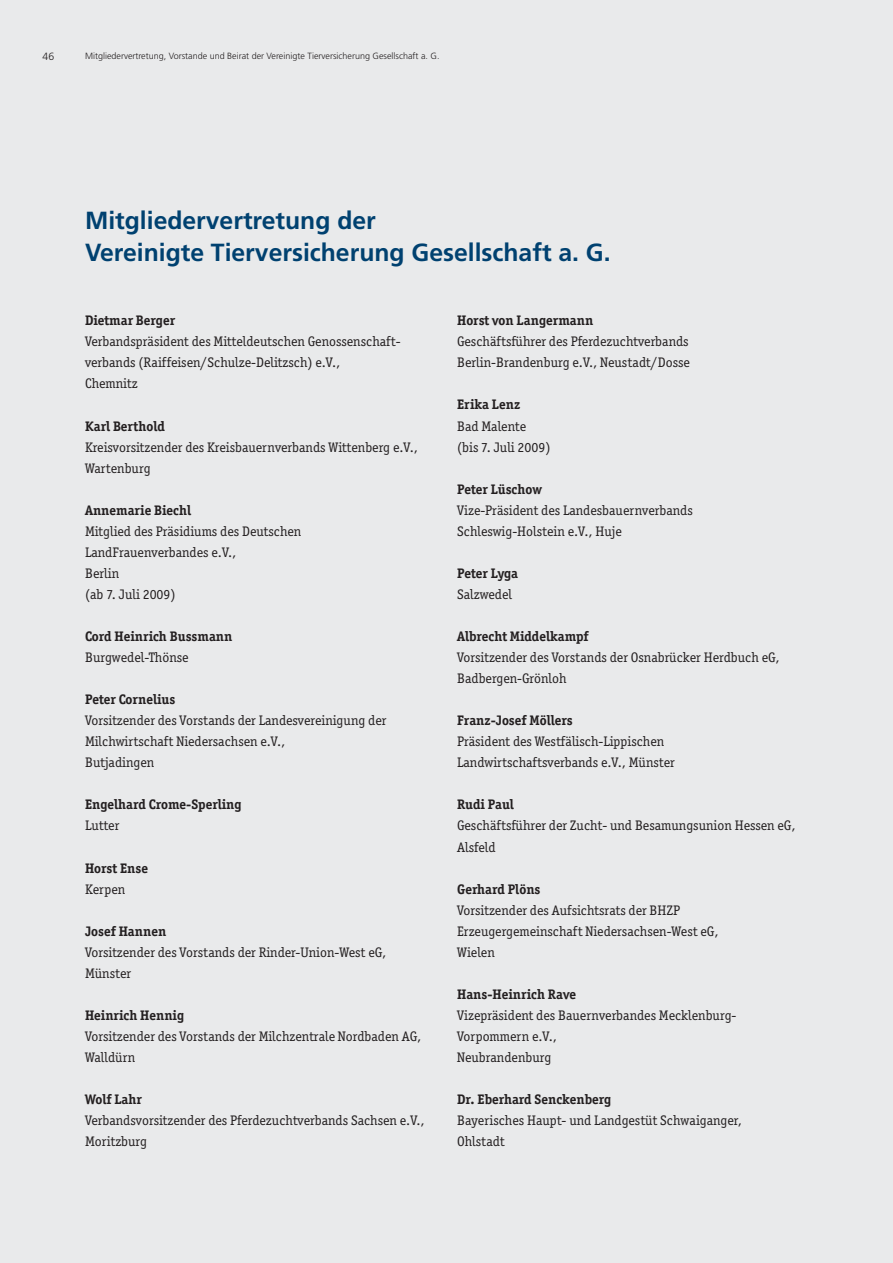
<style>
.page{position:relative;width:893px;height:1263px;background:#e9eaeb}
.page>*{position:absolute;margin:0;border:0;box-sizing:border-box;transform-origin:0 0}
.t1{font:700 24.75px/31.5px "Frutiger LT";color:#004170}
.t2{font:13.8px/21px "Officina Ser ITC";color:#231f20}
.t3{font:700 13.8px "Officina Ser ITC";color:#231f20}
.t4{font:300 10.5px "Frutiger LT";color:#231f20}
.t5{font:300 9px "Frutiger LT";color:#231f20}
</style>
<div class="page">
<p class="t4" style="left:43px;top:53px;width:13px">46</p>
<p class="t5" style="left:85px;top:53px;width:356px">Mitgliedervertretung, Vorstande und Beirat der Vereinigte Tierversicherung Gesellschaft a. G.</p>
<h1 class="t1" style="left:85px;top:207px;width:527px">Mitgliedervertretung der<br>Vereinigte Tierversicherung Gesellschaft a. G.</h1>
<p class="t3" style="left:85px;top:312px;width:92px">Dietmar Berger</p>
<p class="t2" style="left:85px;top:331px;width:317px">Verbandspräsident des Mitteldeutschen Genossenschaft&shy;verbands (Raiffeisen/Schulze-Delitzsch) e.V.,<br>Chemnitz</p>
<p class="t3" style="left:85px;top:418px;width:81px">Karl Berthold</p>
<p class="t2" style="left:85px;top:436px;width:334px">Kreisvorsitzender des Kreisbauernverbands Wittenberg e.V.,<br>Wartenburg</p>
<p class="t3" style="left:85px;top:502px;width:108px">Annemarie Biechl</p>
<p class="t2" style="left:85px;top:520px;width:218px">Mitglied des Präsidiums des Deutschen<br>LandFrauenverbandes e.V.,<br>Berlin<br>(ab 7. Juli 2009)</p>
<p class="t3" style="left:85px;top:628px;width:149px">Cord Heinrich Bussmann</p>
<p class="t2" style="left:85px;top:647px;width:105px">Burgwedel-Thönse</p>
<p class="t3" style="left:85px;top:691px;width:92px">Peter Cornelius</p>
<p class="t2" style="left:85px;top:710px;width:303px">Vorsitzender des Vorstands der Landesvereinigung der<br>Milchwirtschaft Niedersachsen e.V.,<br>Butjadingen</p>
<p class="t3" style="left:85px;top:796px;width:158px">Engelhard Crome-Sperling</p>
<p class="t2" style="left:85px;top:815px;width:36px">Lutter</p>
<p class="t3" style="left:85px;top:860px;width:64px">Horst Ense</p>
<p class="t2" style="left:85px;top:878px;width:42px">Kerpen</p>
<p class="t3" style="left:85px;top:923px;width:83px">Josef Hannen</p>
<p class="t2" style="left:85px;top:941px;width:303px">Vorsitzender des Vorstands der Rinder-Union-West eG,<br>Münster</p>
<p class="t3" style="left:85px;top:1007px;width:101px">Heinrich Hennig</p>
<p class="t2" style="left:85px;top:1026px;width:338px">Vorsitzender des Vorstands der Milchzentrale Nordbaden AG,<br>Walldürn</p>
<p class="t3" style="left:85px;top:1091px;width:58px">Wolf Lahr</p>
<p class="t2" style="left:85px;top:1110px;width:341px">Verbandsvorsitzender des Pferdezuchtverbands Sachsen e.V.,<br>Moritzburg</p>
<p class="t3" style="left:457px;top:312px;width:138px">Horst von Langermann</p>
<p class="t2" style="left:457px;top:331px;width:234px">Geschäftsführer des Pferdezuchtverbands<br>Berlin-Brandenburg e.V., Neustadt/Dosse</p>
<p class="t3" style="left:457px;top:397px;width:65px">Erika Lenz</p>
<p class="t2" style="left:457px;top:415px;width:95px">Bad Malente (bis 7. Juli 2009)</p>
<p class="t3" style="left:457px;top:481px;width:86px">Peter Lüschow</p>
<p class="t2" style="left:457px;top:499px;width:237px">Vize-Präsident des Landesbauernverbands<br>Schleswig-Holstein e.V., Huje</p>
<p class="t3" style="left:457px;top:565px;width:63px">Peter Lyga</p>
<p class="t2" style="left:457px;top:584px;width:56px">Salzwedel</p>
<p class="t3" style="left:457px;top:628px;width:133px">Albrecht Middelkampf</p>
<p class="t2" style="left:457px;top:647px;width:324px">Vorsitzender des Vorstands der Osnabrücker Herdbuch eG,<br>Badbergen-Grönloh</p>
<p class="t3" style="left:457px;top:712px;width:117px">Franz-Josef Möllers</p>
<p class="t2" style="left:457px;top:731px;width:219px">Präsident des Westfälisch-Lippischen<br>Landwirtschaftsverbands e.V., Münster</p>
<p class="t3" style="left:457px;top:796px;width:58px">Rudi Paul</p>
<p class="t2" style="left:457px;top:815px;width:340px">Geschäftsführer der Zucht- und Besamungsunion Hessen eG,<br>Alsfeld</p>
<p class="t3" style="left:457px;top:881px;width:85px">Gerhard Plöns</p>
<p class="t2" style="left:457px;top:899px;width:263px">Vorsitzender des Aufsichtsrats der BHZP<br>Erzeugergemeinschaft Niedersachsen-West eG,<br>Wielen</p>
<p class="t3" style="left:457px;top:986px;width:121px">Hans-Heinrich Rave</p>
<p class="t2" style="left:457px;top:1005px;width:281px">Vizepräsident des Bauernverbandes Mecklenburg-<br>Vorpommern e.V.,<br>Neubrandenburg</p>
<p class="t3" style="left:457px;top:1091px;width:156px">Dr. Eberhard Senckenberg</p>
<p class="t2" style="left:457px;top:1110px;width:286px">Bayerisches Haupt- und Landgestüt Schwaiganger,<br>Ohlstadt</p>
</div>
